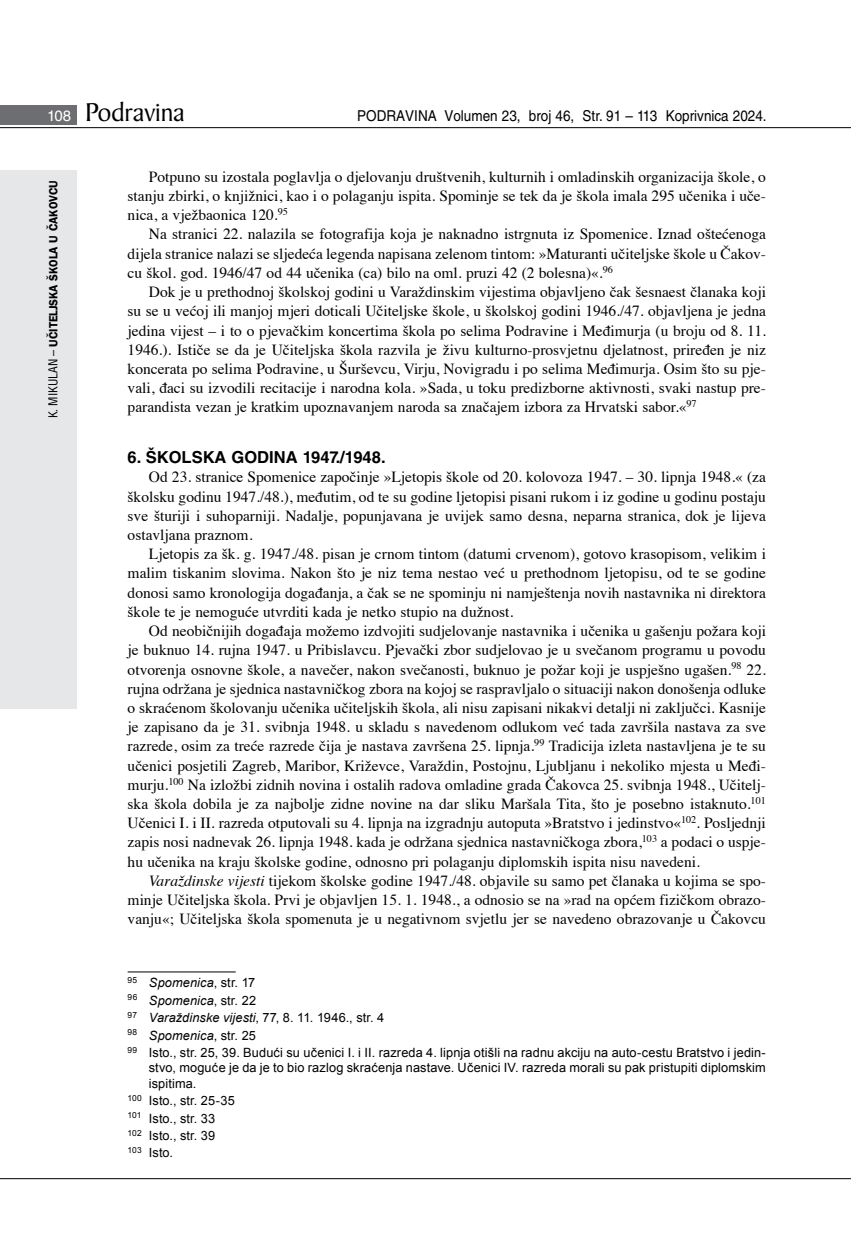
<style>
.page{position:relative;width:851px;height:1234px;background:#fff}
.page>*{position:absolute;margin:0;border:0;box-sizing:border-box;transform-origin:0 0}
.t1{font:27.6px "Baker Signet BT";color:#000}
.t2{font:700 16.5px "Helvetica LT Skin 29";color:#000}
.t3{font:15.45px/19.2px "Times";color:#000;text-align:justify}
.t4{font:15px "Helvetica LT Skin 29";color:#000;scale:.9 1}
.t5{font:12.75px/17.4px "Arial";letter-spacing:.01em;color:#000}
.t6{font:600 12px "ITC Franklin Gothic Skin 29";letter-spacing:-.005em;color:#000;scale:.95 1}
.s1{font-family:"Helvetica LT Skin 29";font-size:15px;color:#fff}
.s2{font-family:"Helvetica LT Skin 29";font-weight:400;font-stretch:condensed}
.s3{font-style:italic}
</style>
<div class="page">
<div style="left:0;top:170px;width:77px;height:538px;background:#e6e7e8"></div>
<div style="left:0;top:105px;width:77px;height:19px;background:#6d6e71"></div>
<hr style="left:0;top:127px;width:850px;height:1px;background:#000">
<hr style="left:0;top:1177px;width:850px;height:1px;background:#000">
<hr style="left:128px;top:971px;width:108px;height:1px;background:#000">
<h1 class="t1" style="left:47px;top:95px;width:139px"><span class="s1">108</span> Podravina</h1>
<p class="t4" style="left:357px;top:107px;width:456px">PODRAVINA Volumen 23, broj 46, Str. 91 – 113 Koprivnica 2024.</p>
<p class="t6" style="left:46px;top:418px;width:252px;rotate:-90deg"><span class="s2">K. MIKULAN –</span> UČITELJSKA ŠKOLA U ČAKOVCU</p>
<p class="t3" style="left:128px;top:166px;width:639px;text-indent:21px">Potpuno su izostala poglavlja o djelovanju društvenih, kulturnih i omladinskih organizacija škole, o stanju zbirki, o knjižnici, kao i o polaganju ispita. Spominje se tek da je škola imala 295 učenika i uče&shy;nica, a vježbaonica 120.<sup>95</sup></p>
<p class="t3" style="left:128px;top:223px;width:639px;text-indent:21px">Na stranici 22. nalazila se fotografija koja je naknadno istrgnuta iz Spomenice. Iznad oštećenoga dijela stranice nalazi se sljedeća legenda napisana zelenom tintom: »Maturanti učiteljske škole u Čakov&shy;cu škol. god. 1946/47 od 44 učenika (ca) bilo na oml. pruzi 42 (2 bolesna)«.<sup>96</sup></p>
<p class="t3" style="left:128px;top:281px;width:639px;text-indent:21px">Dok je u prethodnoj školskoj godini u Varaždinskim vijestima objavljeno čak šesnaest članaka koji su se u većoj ili manjoj mjeri doticali Učiteljske škole, u školskoj godini 1946./47. objavljena je jedna jedina vijest – i to o pjevačkim koncertima škola po selima Podravine i Međimurja (u broju od 8. 11.<br>1946.). Ističe se da je Učiteljska škola razvila je živu kulturno-prosvjetnu djelatnost, priređen je niz koncerata po selima Podravine, u Šurševcu, Virju, Novigradu i po selima Međimurja. Osim što su pje&shy;vali, đaci su izvodili recitacije i narodna kola. »Sada, u toku predizborne aktivnosti, svaki nastup pre&shy;parandista vezan je kratkim upoznavanjem naroda sa značajem izbora za Hrvatski sabor.«<sup>97</sup></p>
<p class="t2" style="left:128px;top:447px;width:259px">6. ŠKOLSKA GODINA 1947./1948.</p>
<p class="t3" style="left:128px;top:466px;width:639px;text-indent:21px">Od 23. stranice Spomenice započinje »Ljetopis škole od 20. kolovoza 1947. – 30. lipnja 1948.« (za školsku godinu 1947./48.), međutim, od te su godine ljetopisi pisani rukom i iz godine u godinu postaju sve šturiji i suhoparniji. Nadalje, popunjavana je uvijek samo desna, neparna stranica, dok je lijeva ostavljana praznom.</p>
<p class="t3" style="left:128px;top:543px;width:639px;text-indent:21px">Ljetopis za šk. g. 1947./48. pisan je crnom tintom (datumi crvenom), gotovo krasopisom, velikim i malim tiskanim slovima. Nakon što je niz tema nestao već u prethodnom ljetopisu, od te se godine donosi samo kronologija događanja, a čak se ne spominju ni namještenja novih nastavnika ni direktora škole te je nemoguće utvrditi kada je netko stupio na dužnost.</p>
<p class="t3" style="left:128px;top:620px;width:639px;text-indent:21px">Od neobičnijih događaja možemo izdvojiti sudjelovanje nastavnika i učenika u gašenju požara koji je buknuo 14. rujna 1947. u Pribislavcu. Pjevački zbor sudjelovao je u svečanom programu u povodu otvorenja osnovne škole, a navečer, nakon svečanosti, buknuo je požar koji je uspješno ugašen.<sup>98</sup> 22. rujna održana je sjednica nastavničkog zbora na kojoj se raspravljalo o situaciji nakon donošenja odluke o skraćenom školovanju učenika učiteljskih škola, ali nisu zapisani nikakvi detalji ni zaključci. Kasnije je zapisano da je 31. svibnja 1948. u skladu s navedenom odlukom već tada završila nastava za sve razrede, osim za treće razrede čija je nastava završena 25. lipnja.<sup>99</sup> Tradicija izleta nastavljena je te su učenici posjetili Zagreb, Maribor, Križevce, Varaždin, Postojnu, Ljubljanu i nekoliko mjesta u Međi&shy;murju.<sup>100</sup> Na izložbi zidnih novina i ostalih radova omladine grada Čakovca 25. svibnja 1948., Učitelj&shy;ska škola dobila je za najbolje zidne novine na dar sliku Maršala Tita, što je posebno istaknuto.<sup>101<br></sup>Učenici I. i II. razreda otputovali su 4. lipnja na izgradnju autoputa »Bratstvo i jedinstvo«<sup>102</sup>. Posljednji zapis nosi nadnevak 26. lipnja 1948. kada je održana sjednica nastavničkoga zbora,<sup>103</sup> a podaci o uspje&shy;hu učenika na kraju školske godine, odnosno pri polaganju diplomskih ispita nisu navedeni.</p>
<p class="t3" style="left:128px;top:869px;width:639px;text-indent:21px"><span class="s3">Varaždinske vijesti</span> tijekom školske godine 1947./48. objavile su samo pet članaka u kojima se spo&shy;minje Učiteljska škola. Prvi je objavljen 15. 1. 1948., a odnosio se na »rad na općem fizičkom obrazo&shy;vanju«; Učiteljska škola spomenuta je u negativnom svjetlu jer se navedeno obrazovanje u Čakovcu</p>
<p class="t5" style="left:128px;top:973px;width:639px"><sup>95</sup> <span class="s3">Spomenica</span>, str. 17<br><sup>96</sup> <span class="s3">Spomenica</span>, str. 22<br><sup>97</sup> <span class="s3">Varaždinske vijesti</span>, 77, 8. 11. 1946., str. 4<br><sup>98</sup> <span class="s3">Spomenica</span>, str. 25<br><sup>99</sup> Isto., str. 25, 39. Budući su učenici I. i II. razreda 4. lipnja otišli na radnu akciju na auto-cestu Bratstvo i jedin-</p>
<p class="t5" style="left:149px;top:1060px;width:618px;line-height:15.3px">stvo, moguće je da je to bio razlog skraćenja nastave. Učenici IV. razreda morali su pak pristupiti diplomskim ispitima.</p>
<p class="t5" style="left:128px;top:1091px;width:109px"><sup>100</sup> Isto., str. 25-35<br><sup>101</sup> Isto., str. 33<br><sup>102</sup> Isto., str. 39<br><sup>103</sup> Isto.</p>
</div>
